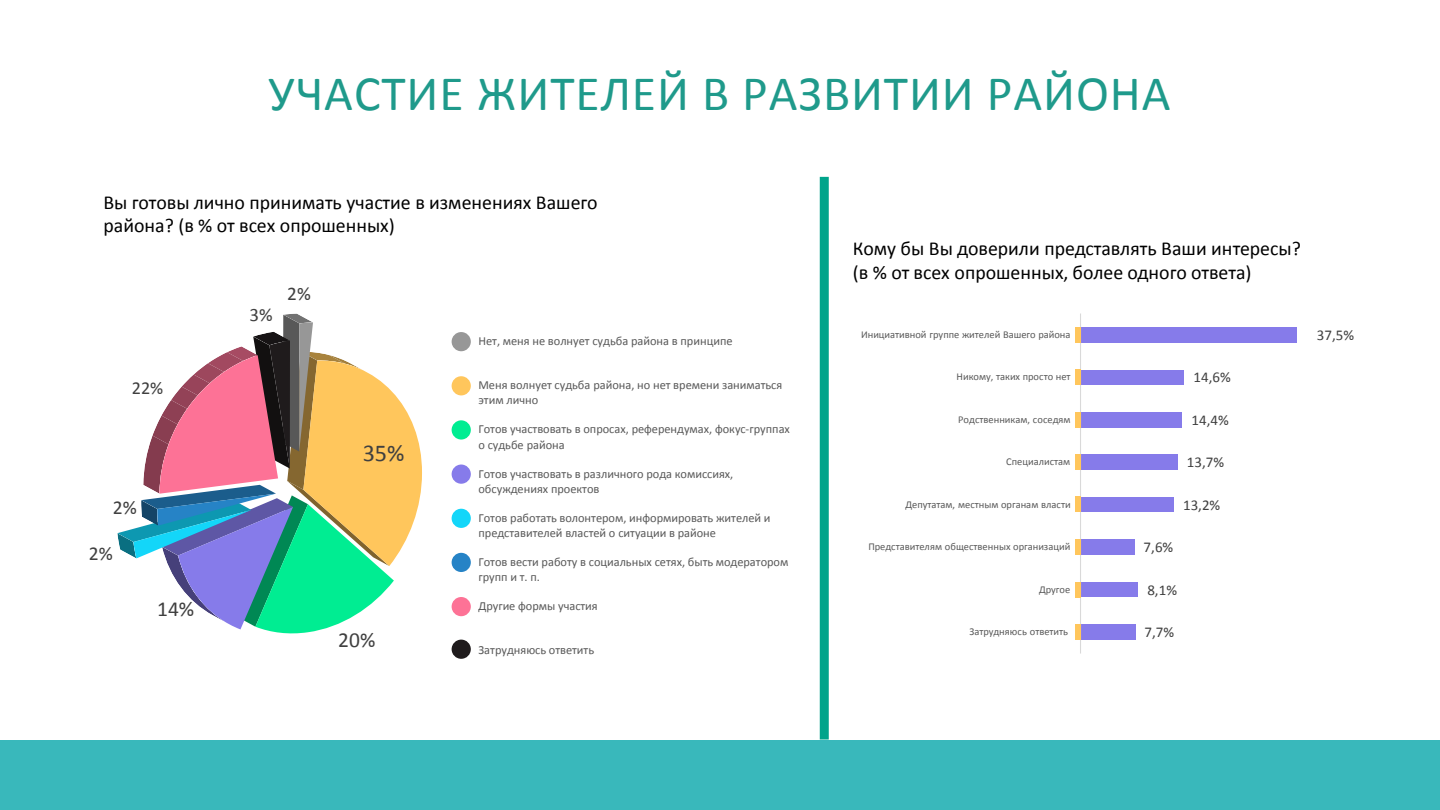
<style>
.page{position:relative;width:1440px;height:810px;background:#fff}
.page>*{position:absolute;margin:0;border:0;box-sizing:border-box;transform-origin:0 0}
.t1{font:49.8px "Calibri";letter-spacing:.02em;color:#1f9a8b}
.t2{font:24.3px "Calibri";color:#404040}
.t3{font:21.45px "Calibri";color:#404040}
.t4{font:19.8px/23.7px "Calibri";color:#000}
.t5{font:19.65px "Calibri";color:#404040}
.t6{font:19.35px "Calibri";color:#404040}
.t7{font:18.9px "Calibri";color:#404040}
.t8{font:18.3px "Calibri";color:#404040}
.t9{font:15px "Calibri";color:#404040}
.t10{font:12.3px/15.1px "Calibri";letter-spacing:-.005em;color:#595959}
.t11{font:10.5px "Calibri";color:#595959}
</style>
<div class="page">
<div style="left:820px;top:177px;width:9px;height:563px;background:#00a48b"></div>
<div style="left:1081px;top:625px;width:55px;height:15px;background:#867bea"></div>
<div style="left:1081px;top:582px;width:57px;height:15px;background:#867bea"></div>
<div style="left:1081px;top:540px;width:54px;height:15px;background:#867bea"></div>
<div style="left:1081px;top:497px;width:93px;height:15px;background:#867bea"></div>
<div style="left:1081px;top:455px;width:97px;height:15px;background:#867bea"></div>
<div style="left:1081px;top:412px;width:101px;height:15px;background:#867bea"></div>
<div style="left:1081px;top:370px;width:103px;height:15px;background:#867bea"></div>
<div style="left:1081px;top:327px;width:216px;height:15px;background:#867bea"></div>
<hr style="left:1080px;top:314px;width:1px;height:340px;background:#d9d9d9">
<svg style="left:117px;top:314px;width:305px;height:320px"></svg>
<div style="left:452px;top:640px;width:19px;height:19px;background:#1f1b1c;border-radius:50%"></div>
<div style="left:452px;top:597px;width:19px;height:19px;background:#fd7296;border-radius:50%"></div>
<div style="left:452px;top:553px;width:19px;height:19px;background:#2683c6;border-radius:50%"></div>
<div style="left:452px;top:332px;width:19px;height:19px;background:#979797;border-radius:50%"></div>
<div style="left:452px;top:376px;width:19px;height:19px;background:#ffc65c;border-radius:50%"></div>
<div style="left:452px;top:420px;width:19px;height:20px;background:#00ed92;border-radius:50%"></div>
<div style="left:452px;top:465px;width:19px;height:19px;background:#867bea;border-radius:50%"></div>
<div style="left:452px;top:509px;width:19px;height:19px;background:#13d6f9;border-radius:50%"></div>
<div style="left:1075px;top:327px;width:6px;height:15px;background:#ffc65c"></div>
<div style="left:1075px;top:370px;width:6px;height:15px;background:#ffc65c"></div>
<div style="left:1075px;top:412px;width:6px;height:15px;background:#ffc65c"></div>
<div style="left:1075px;top:455px;width:6px;height:15px;background:#ffc65c"></div>
<div style="left:1075px;top:496px;width:6px;height:16px;background:#ffc65c"></div>
<div style="left:1075px;top:540px;width:6px;height:15px;background:#ffc65c"></div>
<div style="left:1075px;top:582px;width:6px;height:15px;background:#ffc65c"></div>
<div style="left:1075px;top:625px;width:6px;height:15px;background:#ffc65c"></div>
<div style="left:0;top:741px;width:1440px;height:69px;background:#39b8bb"></div>
<h1 class="t1" style="left:269px;top:62px;width:904px">УЧАСТИЕ ЖИТЕЛЕЙ В РАЗВИТИИ РАЙОНА</h1>
<h3 class="t4" style="left:103px;top:190px;width:496px">Вы готовы лично принимать участие в изменениях Вашего района? (в % от всех опрошенных)</h3>
<h3 class="t8" style="left:132px;top:376px;width:33px">22%</h3>
<h3 class="t5" style="left:113px;top:495px;width:26px">2%</h3>
<h3 class="t5" style="left:89px;top:541px;width:26px">2%</h3>
<h3 class="t3" style="left:157px;top:595px;width:39px">14%</h3>
<h3 class="t7" style="left:250px;top:303px;width:25px">3%</h3>
<h3 class="t6" style="left:287px;top:281px;width:25px">2%</h3>
<h2 class="t2" style="left:363px;top:438px;width:43px">35%</h2>
<h3 class="t3" style="left:338px;top:626px;width:39px">20%</h3>
<p class="t10" style="left:478px;top:334px;width:256px">Нет, меня не волнует судьба района в принципе</p>
<p class="t10" style="left:478px;top:378px;width:305px">Меня волнует судьба района, но нет времени заниматься этим лично</p>
<p class="t10" style="left:478px;top:422px;width:313px">Готов участвовать в опросах, референдумах, фокус-группах о судьбе района</p>
<p class="t10" style="left:479px;top:466px;width:256px">Готов участвовать в различного рода комиссиях, обсуждениях проектов</p>
<p class="t10" style="left:478px;top:510px;width:294px">Готов работать волонтером, информировать жителей и представителей властей о ситуации в районе</p>
<p class="t10" style="left:478px;top:554px;width:311px">Готов вести работу в социальных сетях, быть модератором групп и т. п.</p>
<p class="t10" style="left:478px;top:598px;width:121px">Другие формы участия</p>
<p class="t10" style="left:478px;top:643px;width:117px">Затрудняюсь ответить</p>
<h3 class="t4" style="left:853px;top:237px;width:449px">Кому бы Вы доверили представлять Ваши интересы? (в % от всех опрошенных, более одного ответа)</h3>
<p class="t11" style="left:861px;top:328px;width:211px">Инициативной группе жителей Вашего района</p>
<p class="t11" style="left:957px;top:370px;width:116px">Никому, таких просто нет</p>
<p class="t11" style="left:958px;top:413px;width:114px">Родственникам, соседям</p>
<p class="t11" style="left:1006px;top:455px;width:66px">Специалистам</p>
<p class="t11" style="left:905px;top:498px;width:167px">Депутатам, местным органам власти</p>
<p class="t11" style="left:868px;top:540px;width:203px">Представителям общественных организаций</p>
<p class="t11" style="left:1039px;top:583px;width:33px">Другое</p>
<p class="t11" style="left:970px;top:625px;width:100px">Затрудняюсь ответить</p>
<p class="t9" style="left:1194px;top:368px;width:39px">14,6%</p>
<p class="t9" style="left:1192px;top:410px;width:39px">14,4%</p>
<p class="t9" style="left:1187px;top:453px;width:39px">13,7%</p>
<p class="t9" style="left:1183px;top:495px;width:39px">13,2%</p>
<p class="t9" style="left:1144px;top:538px;width:31px">7,6%</p>
<p class="t9" style="left:1147px;top:580px;width:31px">8,1%</p>
<p class="t9" style="left:1145px;top:623px;width:31px">7,7%</p>
<p class="t9" style="left:1317px;top:325px;width:39px">37,5%</p>
</div>
